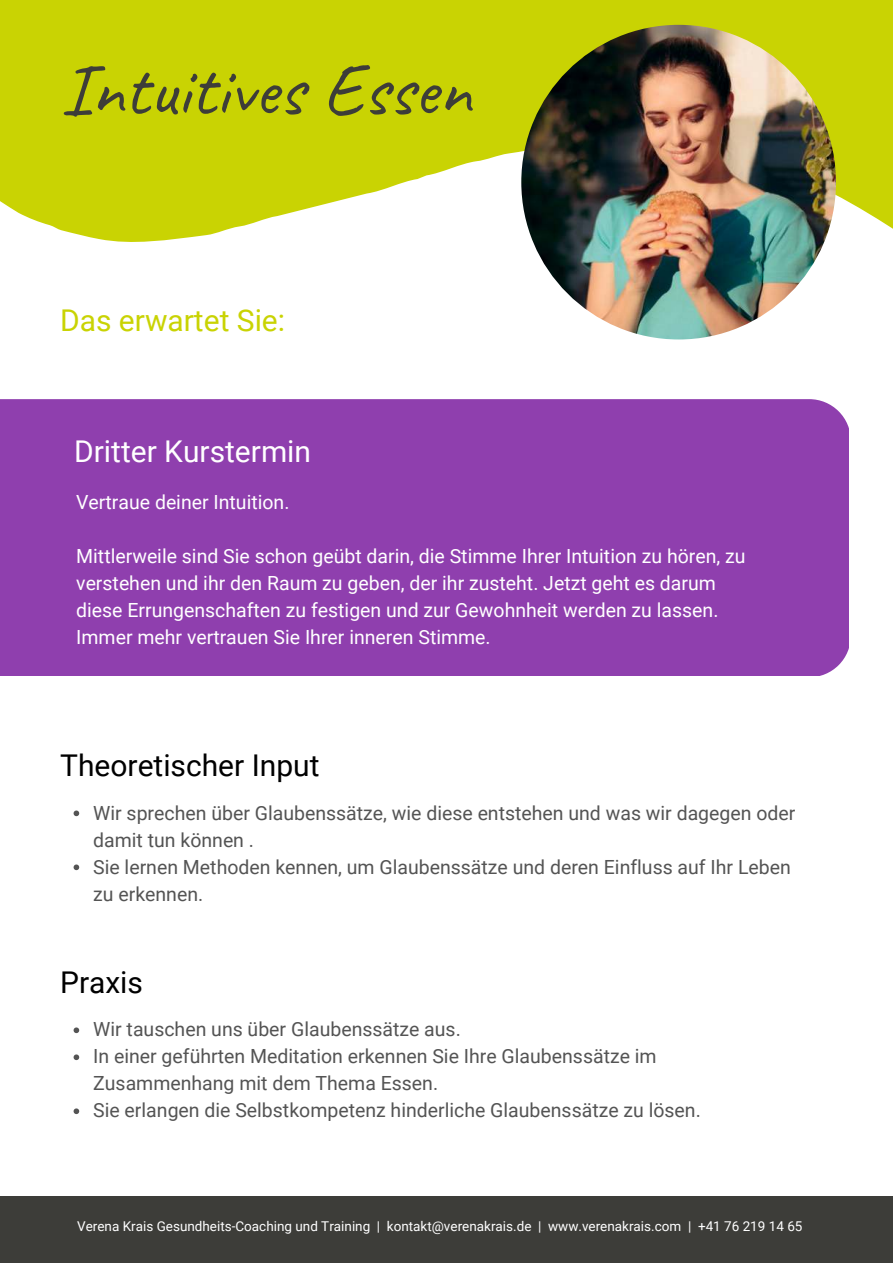
<style>
.page{position:relative;width:893px;height:1264px;background:#fff}
.page>*{position:absolute;margin:0;border:0;box-sizing:border-box;transform-origin:0 0}
.t1{font:74.7px "Caveat";color:#3d3d39}
.t2{font:30px "Roboto";color:#000}
.t3{font:30px "Roboto";color:#fff}
.t4{font:30px "Roboto";color:#c9d303}
.t5{font:19.5px/27px "Roboto";color:#545454}
.t6{font:19.5px/27px "Roboto";color:#fff}
.t7{font:13.5px "Roboto";color:#fff}
</style>
<div class="page">
<svg style="left:0;top:0;width:892px;height:458px"></svg>
<img style="left:521px;top:25px;width:314px;height:314px;border-radius:50%">
<div style="left:0;top:399px;width:848px;height:276px;background:#8f3fae"></div>
<div style="left:0;top:1196px;width:892px;height:66px;background:#3d3d39"></div>
<svg style="left:74px;top:810px;width:5px;height:6px"></svg>
<svg style="left:74px;top:864px;width:5px;height:6px"></svg>
<svg style="left:74px;top:1027px;width:5px;height:6px"></svg>
<svg style="left:74px;top:1054px;width:5px;height:6px"></svg>
<svg style="left:74px;top:1108px;width:5px;height:6px"></svg>
<h1 class="t1" style="left:60px;top:42px;width:412px">Intuitives Essen</h1>
<h2 class="t4" style="left:60px;top:299px;width:226px">Das erwartet Sie:</h2>
<h2 class="t3" style="left:74px;top:430px;width:238px">Dritter Kurstermin</h2>
<p class="t6" style="left:76px;top:488px;width:215px">Vertraue deiner Intuition.</p>
<p class="t6" style="left:76px;top:542px;width:670px">Mittlerweile sind Sie schon geübt darin, die Stimme Ihrer Intuition zu hören, zu verstehen und ihr den Raum zu geben, der ihr zusteht. Jetzt geht es darum diese Errungenschaften zu festigen und zur Gewohnheit werden zu lassen.<br>Immer mehr vertrauen Sie Ihrer inneren Stimme.</p>
<h2 class="t2" style="left:60px;top:744px;width:261px">Theoretischer Input</h2>
<p class="t5" style="left:93px;top:798px;width:703px">Wir sprechen über Glaubenssätze, wie diese entstehen und was wir dagegen oder damit tun können .<br>Sie lernen Methoden kennen, um Glaubenssätze und deren Einfluss auf Ihr Leben zu erkennen.</p>
<h2 class="t2" style="left:60px;top:961px;width:84px">Praxis</h2>
<p class="t5" style="left:93px;top:1015px;width:609px">Wir tauschen uns über Glaubenssätze aus.<br>In einer geführten Meditation erkennen Sie Ihre Glaubenssätze im Zusammenhang mit dem Thema Essen.<br>Sie erlangen die Selbstkompetenz hinderliche Glaubenssätze zu lösen.</p>
<p class="t7" style="left:77px;top:1216px;width:726px">Verena Krais Gesundheits-Coaching und Training | kontakt@verenakrais.de | www.verenakrais.com | +41 76 219 14 65</p>
</div>
